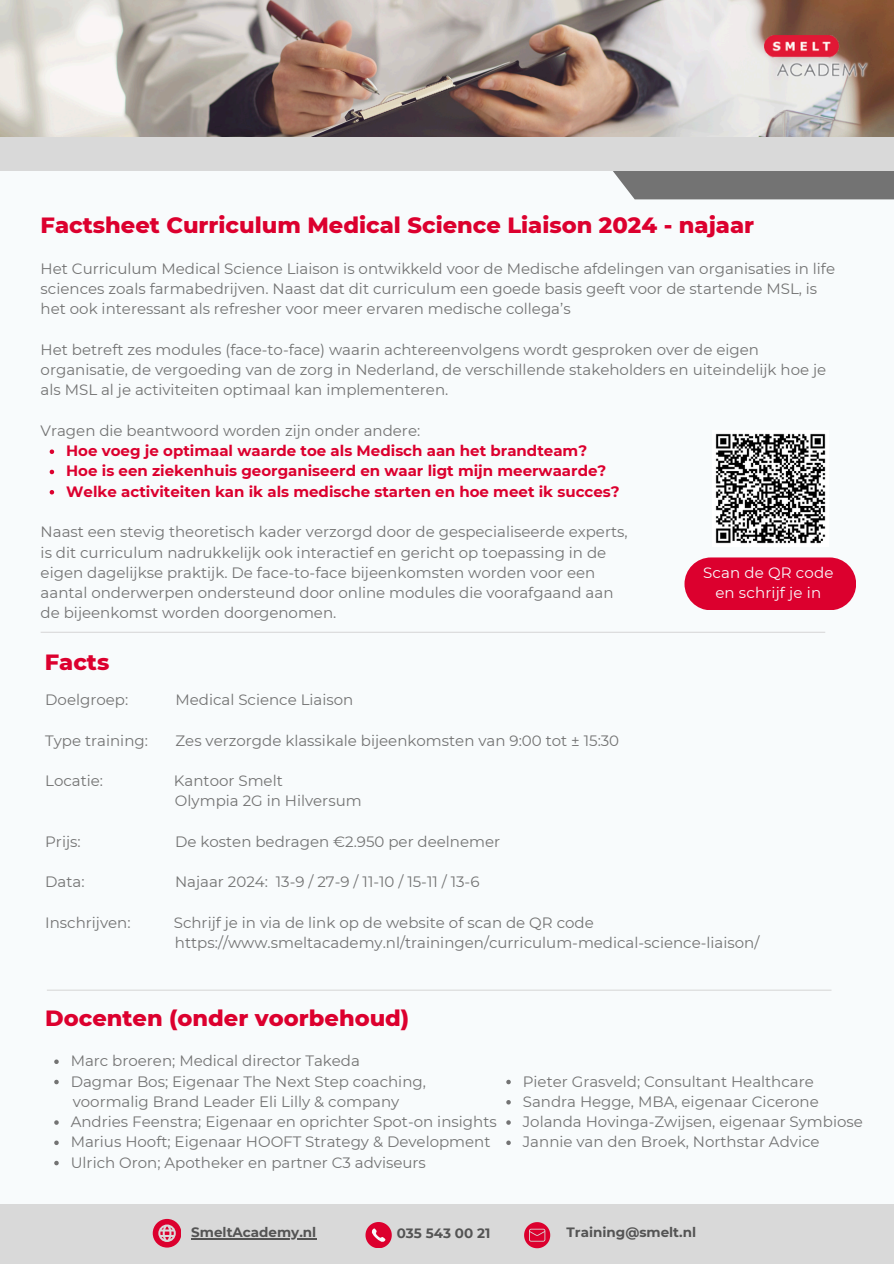
<style>
.page{position:relative;width:894px;height:1264px;background:#fff}
.page>*{position:absolute;margin:0;border:0;box-sizing:border-box;transform-origin:0 0}
.t1{font:800 22.5px "Montserrat";color:#dc002e}
.t2{font:15px/20.2px "Montserrat";color:#737373}
.t3{font:700 15px "Montserrat";color:#dc002e}
.t4{font:15px/20.2px "Montserrat";letter-spacing:.01em;color:#f8fbfc;text-align:center}
.t5{font:700 13.5px "Montserrat";color:#545454}
</style>
<div class="page">
<div style="left:0;top:0;width:893px;height:1263px;background:#f8fbfc"></div>
<div style="left:0;top:1203px;width:893px;height:60px;background:#d9d9d9"></div>
<svg style="left:524px;top:1222px;width:26px;height:25px"></svg>
<svg style="left:365px;top:1222px;width:26px;height:25px"></svg>
<svg style="left:153px;top:1218px;width:28px;height:28px"></svg>
<img style="left:0;top:0;width:893px;height:137px">
<div style="left:613px;top:171px;width:280px;height:28px;background:#737373"></div>
<div style="left:0;top:137px;width:893px;height:34px;background:#d9d9d9"></div>
<img style="left:764px;top:36px;width:104px;height:42px">
<hr style="left:47px;top:989px;width:784px;height:1px;background:#d9d9d9">
<hr style="left:41px;top:631px;width:784px;height:2px;background:#d9d9d9">
<img style="left:715px;top:433px;width:111px;height:111px">
<div style="left:684px;top:557px;width:171px;height:53px;background:#dc002e;border-radius:26px"></div>
<svg style="left:50px;top:449px;width:4px;height:5px"></svg>
<svg style="left:50px;top:470px;width:4px;height:4px"></svg>
<svg style="left:50px;top:490px;width:4px;height:4px"></svg>
<hr style="left:191px;top:1238px;width:125px;height:1px;background:#545454">
<svg style="left:54px;top:1059px;width:5px;height:4px"></svg>
<svg style="left:54px;top:1079px;width:5px;height:5px"></svg>
<svg style="left:54px;top:1120px;width:5px;height:4px"></svg>
<svg style="left:54px;top:1140px;width:5px;height:4px"></svg>
<svg style="left:54px;top:1160px;width:5px;height:5px"></svg>
<svg style="left:506px;top:1079px;width:4px;height:5px"></svg>
<svg style="left:506px;top:1100px;width:4px;height:4px"></svg>
<svg style="left:506px;top:1120px;width:4px;height:4px"></svg>
<svg style="left:506px;top:1140px;width:4px;height:4px"></svg>
<p class="t1" style="left:41px;top:211px;width:715px">Factsheet Curriculum Medical Science Liaison 2024 - najaar</p>
<h2 class="t2" style="left:41px;top:258px;width:795px">Het Curriculum Medical Science Liaison is ontwikkeld voor de Medische afdelingen van organisaties in life sciences zoals farmabedrijven. Naast dat dit curriculum een goede basis geeft voor de startende MSL, is het ook interessant als refresher voor meer ervaren medische collega’s</h2>
<p class="t2" style="left:41px;top:339px;width:787px">Het betreft zes modules (face-to-face) waarin achtereenvolgens wordt gesproken over de eigen organisatie, de vergoeding van de zorg in Nederland, de verschillende stakeholders en uiteindelijk hoe je als MSL al je activiteiten optimaal kan implementeren.</p>
<p class="t2" style="left:41px;top:420px;width:381px">Vragen die beantwoord worden zijn onder andere:</p>
<p class="t3" style="left:66px;top:441px;width:522px">Hoe voeg je optimaal waarde toe als Medisch aan het brandteam?</p>
<h2 class="t3" style="left:66px;top:462px;width:541px">Hoe is een ziekenhuis georganiseerd en waar ligt mijn meerwaarde?</h2>
<p class="t3" style="left:66px;top:482px;width:555px">Welke activiteiten kan ik als medische starten en hoe meet ik succes?</p>
<h2 class="t2" style="left:41px;top:522px;width:588px">Naast een stevig theoretisch kader verzorgd door de gespecialiseerde experts, is dit curriculum nadrukkelijk ook interactief en gericht op toepassing in de eigen dagelijkse praktijk. De face-to-face bijeenkomsten worden voor een</h2>
<h1 class="t2" style="left:41px;top:582px;width:574px">aantal onderwerpen ondersteund door online modules die voorafgaand aan de bijeenkomst worden doorgenomen.</h1>
<h2 class="t4" style="left:703px;top:562px;width:132px">Scan de QR code en schrijf je in</h2>
<p class="t1" style="left:45px;top:648px;width:66px">Facts</p>
<p class="t2" style="left:45px;top:689px;width:84px">Doelgroep:</p>
<p class="t2" style="left:175px;top:689px;width:179px">Medical Science Liaison</p>
<p class="t2" style="left:45px;top:730px;width:104px">Type training:</p>
<p class="t2" style="left:175px;top:730px;width:445px">Zes verzorgde klassikale bijeenkomsten van 9:00 tot ± 15:30</p>
<p class="t2" style="left:45px;top:770px;width:59px">Locatie:</p>
<p class="t2" style="left:174px;top:770px;width:189px">Kantoor Smelt<br>Olympia 2G in Hilversum</p>
<p class="t2" style="left:45px;top:831px;width:37px">Prijs:</p>
<p class="t2" style="left:175px;top:831px;width:326px">De kosten bedragen €2.950 per deelnemer</p>
<p class="t2" style="left:45px;top:871px;width:41px">Data:</p>
<p class="t2" style="left:175px;top:871px;width:306px">Najaar 2024: 13-9 / 27-9 / 11-10 / 15-11 / 13-6</p>
<p class="t2" style="left:45px;top:912px;width:87px">Inschrijven:</p>
<p class="t2" style="left:174px;top:912px;width:587px">Schrijf je in via de link op de website of scan de QR code https://www.smeltacademy.nl/trainingen/curriculum-medical-science-liaison/</p>
<h2 class="t1" style="left:45px;top:1004px;width:365px">Docenten (onder voorbehoud)</h2>
<h2 class="t2" style="left:71px;top:1050px;width:291px">Marc broeren; Medical director Takeda</h2>
<h2 class="t2" style="left:71px;top:1070px;width:356px">Dagmar Bos; Eigenaar The Next Step coaching,</h2>
<h2 class="t2" style="left:73px;top:1091px;width:328px">voormalig Brand Leader Eli Lilly &amp; company</h2>
<h1 class="t2" style="left:71px;top:1111px;width:427px">Andries Feenstra; Eigenaar en oprichter Spot-on insights</h1>
<p class="t2" style="left:71px;top:1131px;width:421px">Marius Hooft; Eigenaar HOOFT Strategy &amp; Development</p>
<p class="t2" style="left:71px;top:1151px;width:356px">Ulrich Oron; Apotheker en partner C3 adviseurs</p>
<p class="t2" style="left:522px;top:1070px;width:292px">Pieter Grasveld; Consultant Healthcare</p>
<p class="t2" style="left:522px;top:1091px;width:297px">Sandra Hegge, MBA, eigenaar Cicerone</p>
<p class="t2" style="left:522px;top:1111px;width:341px">Jolanda Hovinga-Zwijsen, eigenaar Symbiose</p>
<p class="t2" style="left:522px;top:1131px;width:298px">Jannie van den Broek, Northstar Advice</p>
<h2 class="t5" style="left:191px;top:1224px;width:126px">SmeltAcademy.nl</h2>
<h2 class="t5" style="left:396px;top:1224px;width:95px">035 543 00 21</h2>
<h2 class="t5" style="left:566px;top:1224px;width:131px">Training@smelt.nl</h2>
</div>
